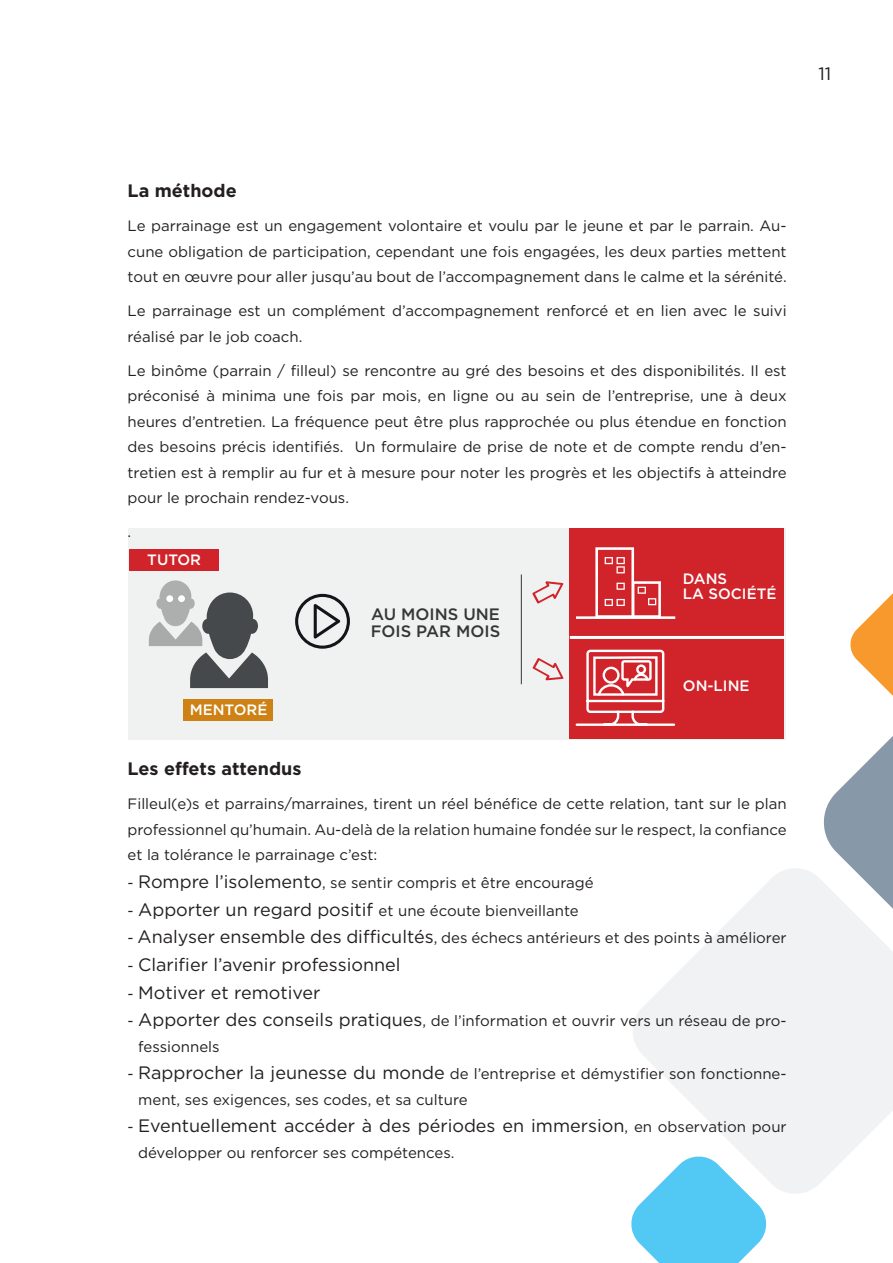
<style>
.page{position:relative;width:893px;height:1263px;background:#fff}
.page>*{position:absolute;margin:0;border:0;box-sizing:border-box;transform-origin:0 0}
.t1{font:18px "Gotham";color:#231f20}
.t2{font:700 18px "Gotham";color:#231f20}
.t3{font:500 16.5px/16.5px "Gotham";color:#343737}
.t4{font:15px/25.5px "Gotham";color:#231f20;text-align:justify}
.t5{font:500 15px/15px "Gotham";color:#fff}
.s1{font-size:18px}
.s2{font-size:15px}
</style>
<div class="page">
<div style="left:128px;top:528px;width:658px;height:211px;background:#f0f1f1"></div>
<svg style="left:633px;top:868px;width:260px;height:326px;fill:#f0f2f4"></svg>
<svg style="left:820px;top:593px;width:73px;height:434px"></svg>
<svg style="left:631px;top:1154px;width:138px;height:109px"></svg>
<svg style="left:295px;top:594px;width:55px;height:55px"></svg>
<svg style="left:149px;top:580px;width:119px;height:108px"></svg>
<div style="left:178px;top:595px;width:7px;height:7px;background:#fff;border-radius:50%"></div>
<div style="left:166px;top:595px;width:7px;height:7px;background:#fff;border-radius:50%"></div>
<svg style="left:532px;top:581px;width:31px;height:23px"></svg>
<svg style="left:532px;top:658px;width:31px;height:22px"></svg>
<hr style="left:521px;top:574px;width:1px;height:110px;background:#343737">
<div style="left:129px;top:549px;width:90px;height:21px;background:#d1232a"></div>
<div style="left:183px;top:699px;width:90px;height:22px;background:#ce8114"></div>
<div style="left:570px;top:528px;width:214px;height:211px;background:#d1232a"></div>
<svg style="left:576px;top:547px;width:99px;height:72px"></svg>
<svg style="left:575px;top:649px;width:101px;height:77px"></svg>
<hr style="left:570px;top:636px;width:215px;height:3px;background:#fff">
<p class="t1" style="left:818px;top:62px;width:14px">11</p>
<p class="t2" style="left:128px;top:179px;width:111px">La méthode</p>
<p class="t4" style="left:128px;top:213px;width:661px">Le parrainage est un engagement volontaire et voulu par le jeune et par le parrain. Au&shy;cune obligation de participation, cependant une fois engagées, les deux parties mettent tout en œuvre pour aller jusqu’au bout de l’accompagnement dans le calme et la sérénité.</p>
<p class="t4" style="left:128px;top:298px;width:661px">Le parrainage est un complément d’accompagnement renforcé et en lien avec le suivi réalisé par le job coach.</p>
<p class="t4" style="left:128px;top:357px;width:661px">Le binôme (parrain / filleul) se rencontre au gré des besoins et des disponibilités. Il est préconisé à minima une fois par mois, en ligne ou au sein de l’entreprise, une à deux heures d’entretien. La fréquence peut être plus rapprochée ou plus étendue en fonction des besoins précis identifiés. Un formulaire de prise de note et de compte rendu d’en&shy;tretien est à remplir au fur et à mesure pour noter les progrès et les objectifs à atteindre pour le prochain rendez-vous.</p>
<p class="t4" style="left:128px;top:519px;width:5px">.</p>
<p class="t5" style="left:147px;top:552px;width:55px">TUTOR</p>
<p class="t5" style="left:190px;top:702px;width:79px">MENTORÉ</p>
<p class="t3" style="left:371px;top:606px;width:131px">AU MOINS UNE<br>FOIS PAR MOIS</p>
<p class="t5" style="left:683px;top:571px;width:95px">DANS<br>LA SOCIÉTÉ</p>
<p class="t5" style="left:683px;top:678px;width:68px">ON-LINE</p>
<p class="t2" style="left:128px;top:757px;width:175px">Les effets attendus</p>
<p class="t4" style="left:128px;top:791px;width:661px">Filleul(e)s et parrains/marraines, tirent un réel bénéfice de cette relation, tant sur le plan professionnel qu’humain. Au-delà de la relation humaine fondée sur le respect, la confiance et la tolérance le parrainage c’est:</p>
<p class="t4" style="left:128px;top:870px;width:468px">- <span class="s1">Rompre l’isolemento</span>, se sentir compris et être encouragé</p>
<p class="t4" style="left:128px;top:897px;width:453px">- <span class="s1">Apporter un regard positif</span> et une écoute bienveillante</p>
<p class="t4" style="left:128px;top:925px;width:661px">- <span class="s1">Analyser ensemble des difficultés</span>, des échecs antérieurs et des points à améliorer</p>
<p class="t1" style="left:128px;top:953px;width:275px"><span class="s2">-</span> Clarifier l’avenir professionnel</p>
<p class="t1" style="left:128px;top:981px;width:194px"><span class="s2">-</span> Motiver et remotiver</p>
<p class="t4" style="left:138px;top:1008px;width:650px;text-indent:-11px">- <span class="s1">Apporter des conseils pratiques</span>, de l’information et ouvrir vers un réseau de pro&shy;fessionnels</p>
<p class="t4" style="left:138px;top:1061px;width:650px;text-indent:-11px">- <span class="s1">Rapprocher la jeunesse du monde</span> de l’entreprise et démystifier son fonctionne&shy;ment, ses exigences, ses codes, et sa culture</p>
<p class="t1" style="left:128px;top:1114px;width:661px"><span class="s2">-</span> Eventuellement accéder à des périodes en immersion<span class="s2">, en observation pour</span></p>
<p class="t4" style="left:138px;top:1139px;width:318px">développer ou renforcer ses compétences.</p>
</div>
